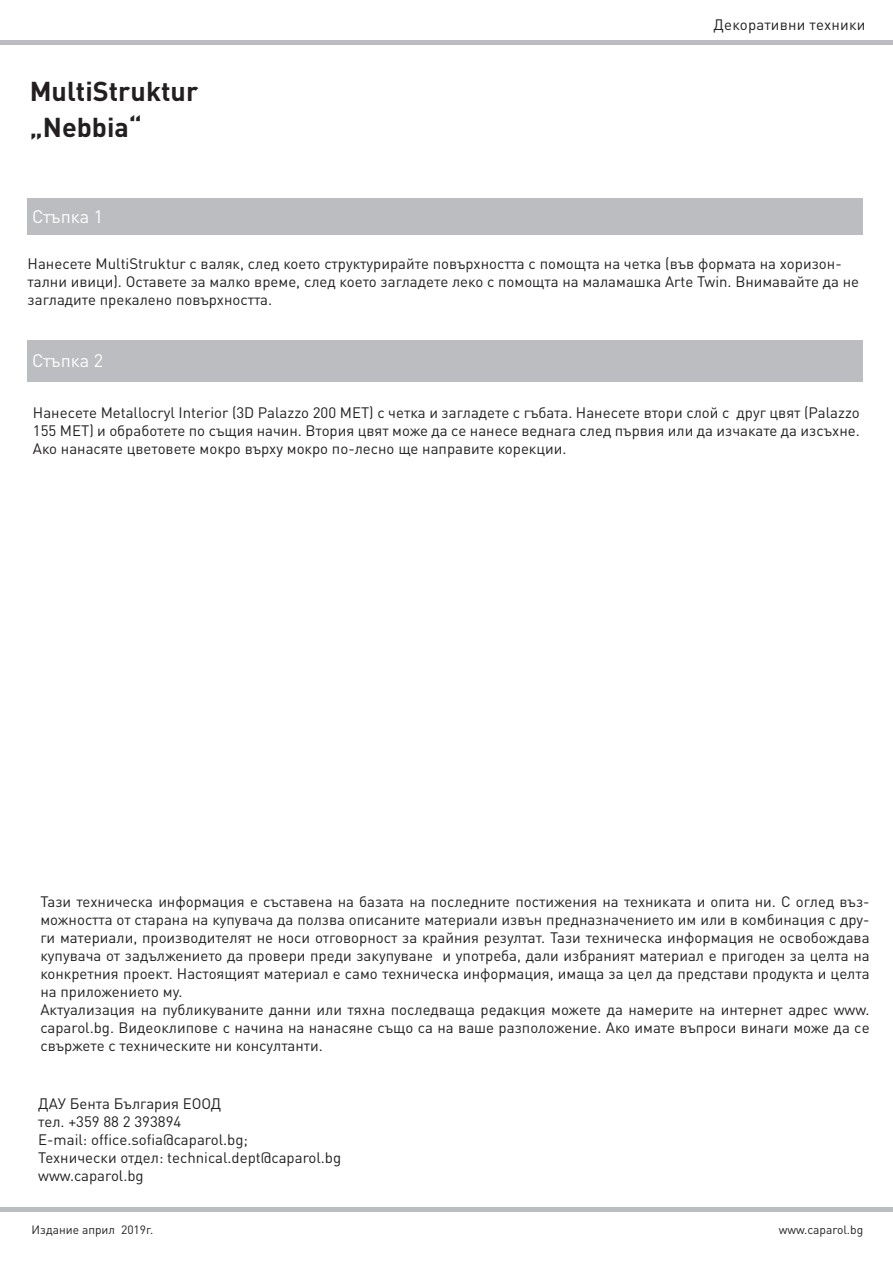
<style>
.page{position:relative;width:893px;height:1263px;background:#fff}
.page>*{position:absolute;margin:0;border:0;box-sizing:border-box;transform-origin:0 0}
.t1{font:700 27px/36px "DIN Pro";color:#231f20}
.t2{font:18px "DIN Pro";color:#fff}
.t3{font:15px/18px "DIN Pro";color:#231f20}
.t4{font:12px "DIN Pro";color:#231f20}
</style>
<div class="page">
<div style="left:0;top:40px;width:893px;height:5px;background:#bcbdc0"></div>
<hr style="left:0;top:1208px;width:893px;height:4px;background:#bcbdc0">
<div style="left:28px;top:340px;width:835px;height:42px;background:#bcbdc0"></div>
<div style="left:28px;top:198px;width:835px;height:37px;background:#bcbdc0"></div>
<h1 class="t1" style="left:30px;top:72px;width:170px">MultiStruktur „Nebbia“</h1>
<p class="t2" style="left:32px;top:204px;width:73px">Стъпка 1</p>
<p class="t3" style="left:714px;top:14px;width:153px">Декоративни техники</p>
<p class="t3" style="left:28px;top:254px;width:833px">Нанесете MultiStruktur с валяк, след което структурирайте повърхността с помощта на четка (във формата на хоризон&shy;тални ивици). Оставете за малко време, след което загладете леко с помощта на маламашка Arte Twin. Внимавайте да не загладите прекалено повърхността.</p>
<p class="t2" style="left:32px;top:349px;width:73px">Стъпка 2</p>
<p class="t3" style="left:33px;top:402px;width:828px;text-align:justify">Нанесете Metallocryl Interior (3D Palazzo 200 MET) с четка и загладете с гъбата. Нанесете втори слой с друг цвят (Palazzo 155 MET) и обработете по същия начин. Втория цвят може да се нанесе веднага след първия или да изчакате да изсъхне.<br>Ако нанасяте цветовете мокро върху мокро по-лесно ще направите корекции.</p>
<p class="t3" style="left:40px;top:891px;width:831px">Тази техническа информация е съставена на базата на последните постижения на техниката и опита ни. С оглед въз&shy;можността от старана на купувача да ползва описаните материали извън предназначението им или в комбинация с дру&shy;ги материали, производителят не носи отговорност за крайния резултат. Тази техническа информация не освобождава купувача от задължението да провери преди закупуване и употреба, дали избраният материал е пригоден за целта на конкретния проект. Настоящият материал е само техническа информация, имаща за цел да представи продукта и целта на приложението му.<br>Актуализация на публикуваните данни или тяхна последваща редакция можете да намерите на интернет адрес www. caparol.bg. Видеоклипове с начина на нанасяне също са на ваше разположение. Ако имате въпроси винаги може да се свържете с техническите ни консултанти.</p>
<p class="t3" style="left:38px;top:1093px;width:305px">ДАУ Бента България ЕООД<br>тел. +359 88 2 393894<br>E-mail: office.sofia@caparol.bg;<br>Технически отдел: technical.dept@caparol.bg www.caparol.bg</p>
<p class="t4" style="left:32px;top:1221px;width:123px">Издание април 2019г.</p>
<p class="t4" style="left:779px;top:1221px;width:86px">www.caparol.bg</p>
</div>
